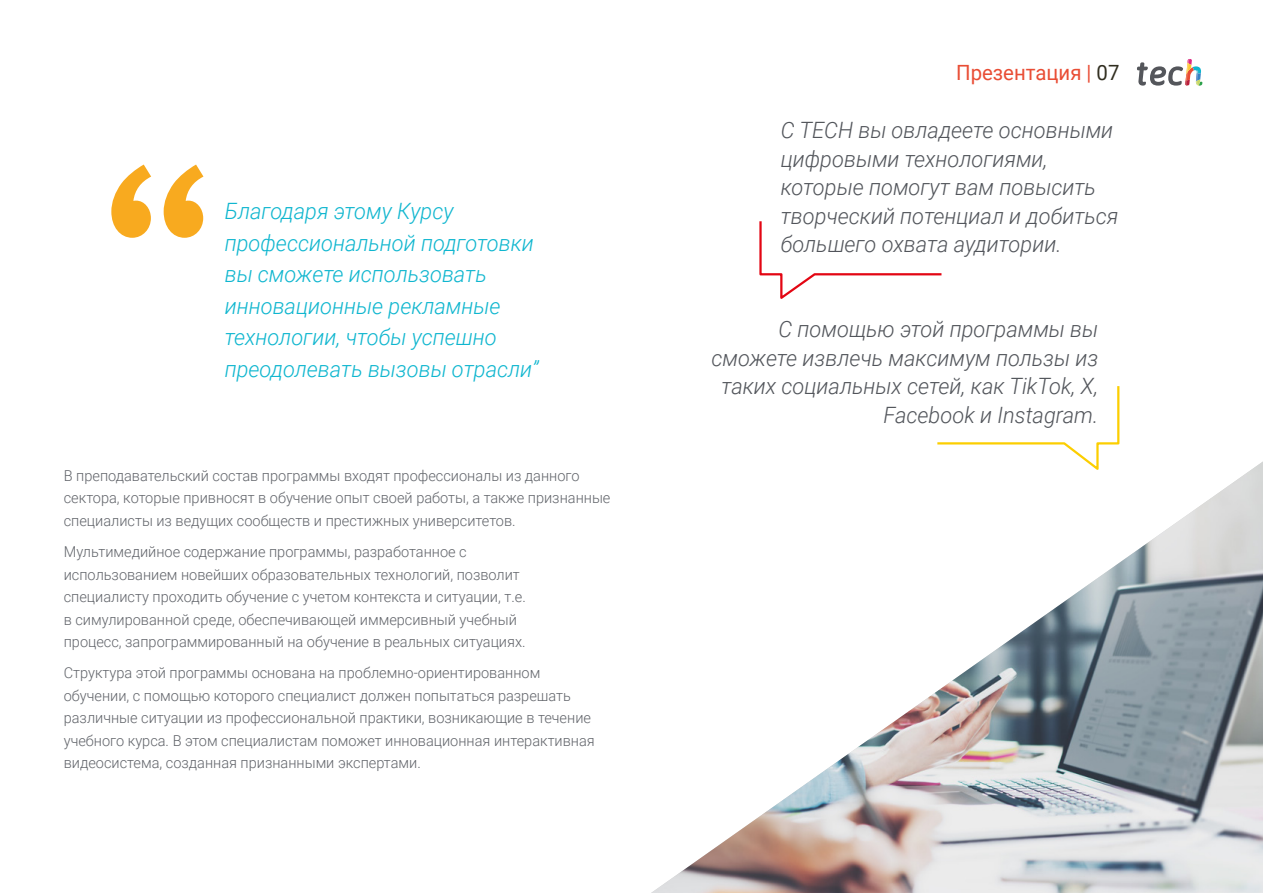
<style>
.page{position:relative;width:1263px;height:893px;background:#fff}
.page>*{position:absolute;margin:0;border:0;box-sizing:border-box;transform-origin:0 0}
.t1{font:italic 300 22.5px/28.5px "Roboto";color:#52555b;text-align:right}
.t2{font:italic 300 22.5px/31.5px "Roboto";color:#0fb6cf}
.t3{font:21px "Roboto";color:#e94d35}
.t4{font:300 15px/22.5px "Roboto";color:#61646a}
.s1{color:#312e20}
</style>
<div class="page">
<img style="left:651px;top:461px;width:612px;height:432px">
<svg style="left:935px;top:386px;width:185px;height:87px"></svg>
<svg style="left:759px;top:221px;width:183px;height:78px"></svg>
<svg style="left:111px;top:165px;width:92px;height:73px"></svg>
<svg style="left:1137px;top:59px;width:65px;height:27px"></svg>
<h1 class="t2" style="left:225px;top:194px;width:315px">Благодаря этому Курсу профессиональной подготовки вы сможете использовать инновационные рекламные технологии, чтобы успешно преодолевать вызовы отрасли”</h1>
<p class="t4" style="left:64px;top:464px;width:548px">В преподавательский состав программы входят профессионалы из данного сектора, которые привносят в обучение опыт своей работы, а также признанные специалисты из ведущих сообществ и престижных университетов.</p>
<p class="t4" style="left:64px;top:540px;width:464px">Мультимедийное содержание программы, разработанное с использованием новейших образовательных технологий, позволит специалисту проходить обучение с учетом контекста и ситуации, т.е. в симулированной среде, обеспечивающей иммерсивный учебный процесс, запрограммированный на обучение в реальных ситуациях.</p>
<p class="t4" style="left:64px;top:661px;width:532px">Структура этой программы основана на проблемно-ориентированном обучении, с помощью которого специалист должен попытаться разрешать различные ситуации из профессиональной практики, возникающие в течение учебного курса. В этом специалистам поможет инновационная интерактивная видеосистема, созданная признанными экспертами.</p>
<h2 class="t3" style="left:956px;top:57px;width:165px">Презентация | <span class="s1">07</span></h2>
<h1 class="t1" style="left:781px;top:115px;width:339px;text-align:left">С TECH вы овладеете основными цифровыми технологиями, которые помогут вам повысить творческий потенциал и добиться большего охвата аудитории.</h1>
<h1 class="t1" style="left:711px;top:314px;width:388px">С помощью этой программы вы сможете извлечь максимум пользы из таких социальных сетей, как TikTok, X,<br>Facebook и Instagram.</h1>
</div>
